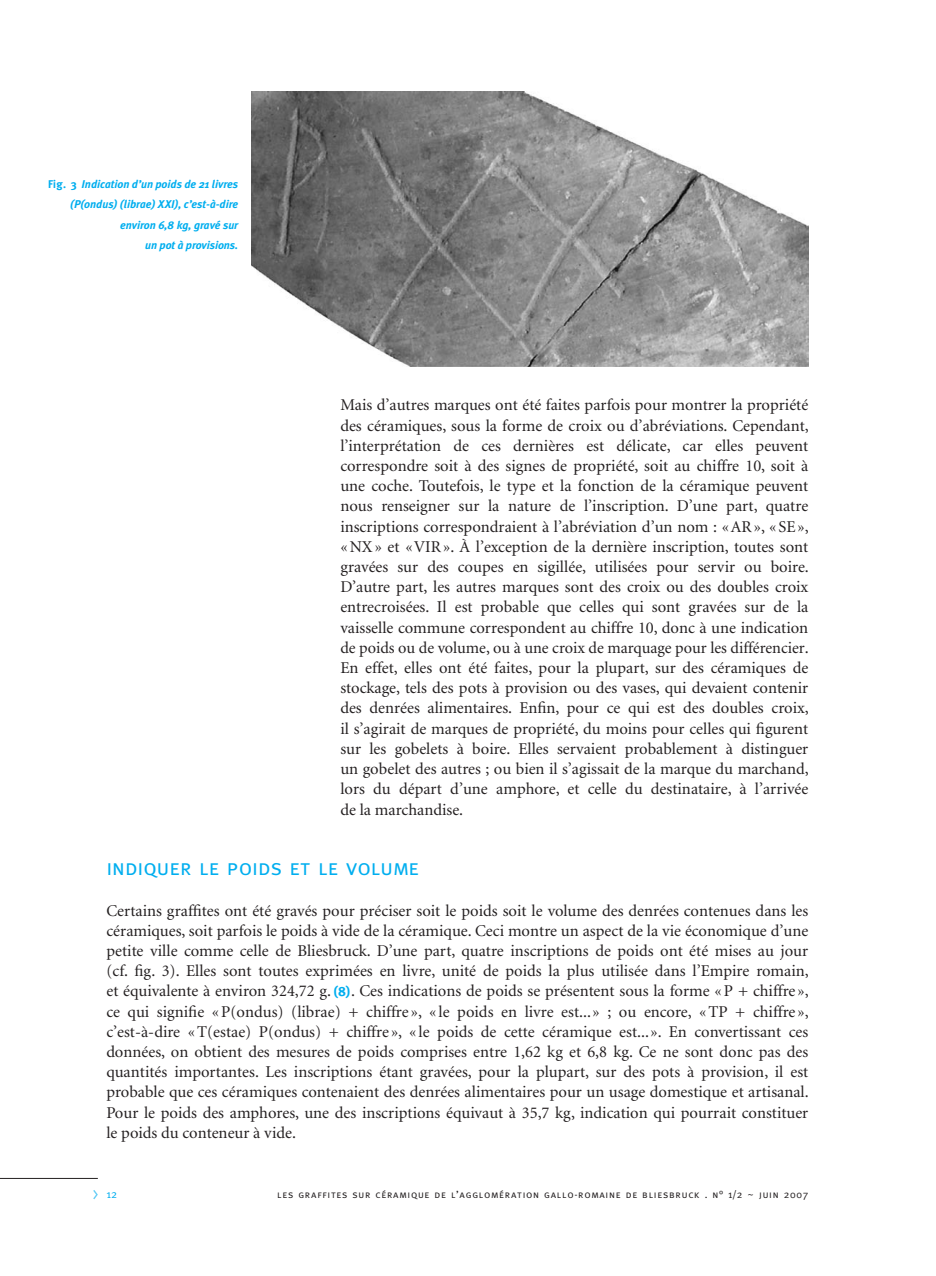
<style>
.page{position:relative;width:936px;height:1276px;background:#fff}
.page>*{position:absolute;margin:0;border:0;box-sizing:border-box;transform-origin:0 0}
._01_titre_bleu{font:22.5px "Meta Caps";color:#00aeef}
._01_texte_base{font:16.5px/20.2px "Minion";color:#231f20;text-align:justify}
._06_légende_photo{font:italic 700 11.25px/20.2px "Meta Plus";letter-spacing:-.005em;color:#00aeef;text-align:right}
.t1{font:11.25px "Meta";color:#00aeef}
._07_bas_de_page{font:10.5px "Meta Caps";letter-spacing:.07em;color:#231f20}
.s1{font-family:"Meta";font-style:normal}
.s2{font-family:"Meta";font-weight:700;font-size:13.5px;color:#00aeef}
.s3{font-family:"Meta"}
</style>
<div class="page">
<img style="left:251px;top:91px;width:557px;height:276px">
<hr style="left:0;top:1178px;width:98px;height:1px;background:#231f20">
<svg style="left:93px;top:1190px;width:5px;height:9px"></svg>
<p class="_06_légende_photo" style="left:48px;top:174px;width:192px"><span class="s1">Fig. 3</span> Indication d’un poids de 21 livres (P(ondus) (librae) XXI), c’est-à-dire environ 6,8 kg, gravé sur<br>un pot à provisions.</p>
<p class="_01_texte_base" style="left:340px;top:396px;width:470px">Mais d’autres marques ont été faites parfois pour montrer la propriété des céramiques, sous la forme de croix ou d’abréviations. Cependant, l’interprétation de ces dernières est délicate, car elles peuvent correspondre soit à des signes de propriété, soit au chiffre 10, soit à une coche. Toutefois, le type et la fonction de la céramique peuvent nous renseigner sur la nature de l’inscription. D’une part, quatre inscriptions correspondraient à l’abréviation d’un nom : «AR», « SE», «NX» et «VIR». À l’exception de la dernière inscription, toutes sont gravées sur des coupes en sigillée, utilisées pour servir ou boire.<br>D’autre part, les autres marques sont des croix ou des doubles croix entrecroisées. Il est probable que celles qui sont gravées sur de la vaisselle commune correspondent au chiffre 10, donc à une indication de poids ou de volume, ou à une croix de marquage pour les différencier.<br>En effet, elles ont été faites, pour la plupart, sur des céramiques de stockage, tels des pots à provision ou des vases, qui devaient contenir des denrées alimentaires. Enfin, pour ce qui est des doubles croix, il s’agirait de marques de propriété, du moins pour celles qui figurent sur les gobelets à boire. Elles servaient probablement à distinguer un gobelet des autres ; ou bien il s’agissait de la marque du marchand, lors du départ d’une amphore, et celle du destinataire, à l’arrivée de la marchandise.</p>
<p class="_01_titre_bleu" style="left:106px;top:854px;width:314px">indiquer le poids et le volume</p>
<p class="_01_texte_base" style="left:106px;top:900px;width:704px">Certains graffites ont été gravés pour préciser soit le poids soit le volume des denrées contenues dans les céramiques, soit parfois le poids à vide de la céramique. Ceci montre un aspect de la vie économique d’une petite ville comme celle de Bliesbruck. D’une part, quatre inscriptions de poids ont été mises au jour (cf. fig. 3). Elles sont toutes exprimées en livre, unité de poids la plus utilisée dans l’Empire romain, et équivalente à environ 324,72 g. <span class="s2">(8)</span>. Ces indications de poids se présentent sous la forme «P + chiffre », ce qui signifie «P(ondus) (librae) + chiffre », « le poids en livre est...» ; ou encore, «TP + chiffre », c’est-à-dire «T(estae) P(ondus) + chiffre », « le poids de cette céramique est...». En convertissant ces données, on obtient des mesures de poids comprises entre 1,62 kg et 6,8 kg. Ce ne sont donc pas des quantités importantes. Les inscriptions étant gravées, pour la plupart, sur des pots à provision, il est probable que ces céramiques contenaient des denrées alimentaires pour un usage domestique et artisanal.<br>Pour le poids des amphores, une des inscriptions équivaut à 35,7 kg, indication qui pourrait constituer le poids du conteneur à vide.</p>
<p class="t1" style="left:106px;top:1188px;width:12px">12</p>
<p class="_07_bas_de_page" style="left:277px;top:1188px;width:532px">les graffites sur céramique de l’agglomération gallo-romaine de bliesbruck . n° <span class="s3">1/2</span> ~ juin <span class="s3">2007</span></p>
</div>
